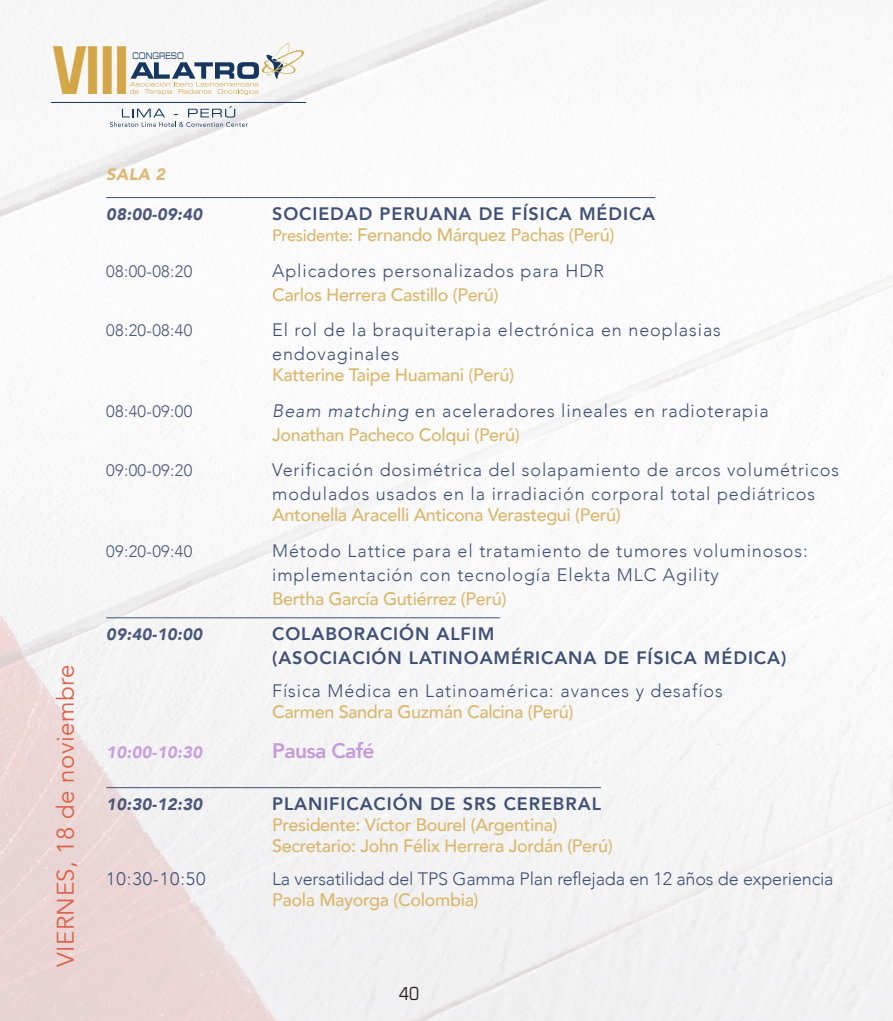
<style>
.page{position:relative;width:893px;height:1021px;background:#fff}
.page>*{position:absolute;margin:0;border:0;box-sizing:border-box;transform-origin:0 0}
.t1{font:700 63.6px "Eurostile LT Std";color:#d3a647;scale:.7 1}
.t2{font:24px "Avenir";letter-spacing:.02em;color:#db634b}
.t3{font:800 21px "Avenir";letter-spacing:-.03em;color:#c59bda}
.t4{font:300 18px/24px "Avenir";letter-spacing:.05em;color:#3f5075}
.t5{font:500 18px/21px "Avenir";letter-spacing:-.02em;color:#dbb76c}
.t6{font:800 18px/21px "Avenir";letter-spacing:.05em;color:#3f5075}
.t7{font:300 18px/21px "Avenir";letter-spacing:-.01em;color:#3f5075}
.t8{font:condensed 18px "Eurostile LT Std";color:#231f20}
.t9{font:300 16.5px "Avenir";letter-spacing:.02em;color:#4a577a}
.t10{font:italic 900 16.5px "Avenir";letter-spacing:.02em;color:#4a577a}
.t11{font:italic 900 16.5px "Avenir";letter-spacing:.02em;color:#c9a0dc}
.t12{font:italic 900 16.5px "Avenir";color:#dcb873}
.t13{font:9px "Eurostile LT Std Ex 2";color:#13375f;scale:.7 1}
.s1{font-weight:500;font-size:16.5px;color:#dbb76c}
.s2{font-weight:500;color:#dbb76c}
.s3{font-style:italic}
.s4{font-weight:800;color:#3f5075}
</style>
<div class="page">
<svg style="left:110px;top:106px;width:138px;height:21px"></svg>
<svg style="left:130px;top:39px;width:180px;height:56px"></svg>
<hr style="left:51px;top:102px;width:255px;height:1px;background:#13375f">
<hr style="left:106px;top:197px;width:549px;height:1px;background:#3f5075">
<hr style="left:106px;top:617px;width:394px;height:1px;background:#3f5075">
<hr style="left:106px;top:787px;width:495px;height:1px;background:#3f5075">
<h1 class="t1" style="left:54px;top:31px;width:109px">VIII</h1>
<p class="t13" style="left:132px;top:50px;width:75px">CONGRESO</p>
<p class="t2" style="left:51px;top:966px;width:304px;rotate:-90deg">VIERNES, 18 de noviembre</p>
<p class="t12" style="left:106px;top:161px;width:61px">SALA 2</p>
<p class="t10" style="left:106px;top:201px;width:98px">08:00-09:40</p>
<p class="t6" style="left:272px;top:203px;width:385px">SOCIEDAD PERUANA DE FÍSICA MÉDICA<br><span class="s1">Presidente:</span> <span class="s2">Fernando Márquez Pachas (Perú)</span></p>
<p class="t9" style="left:106px;top:261px;width:88px">08:00-08:20</p>
<p class="t4" style="left:272px;top:258px;width:334px">Aplicadores personalizados para HDR<br><span class="s2">Carlos Herrera Castillo (Perú)</span></p>
<p class="t9" style="left:106px;top:321px;width:88px">08:20-08:40</p>
<p class="t4" style="left:272px;top:318px;width:450px">El rol de la braquiterapia electrónica en neoplasias endovaginales</p>
<p class="t5" style="left:272px;top:363px;width:243px">Katterine Taipe Huamani (Perú)</p>
<p class="t9" style="left:106px;top:401px;width:88px">08:40-09:00</p>
<p class="t4" style="left:272px;top:398px;width:498px"><span class="s3">Beam matching</span> en aceleradores lineales en radioterapia<br><span class="s2">Jonathan Pacheco Colqui (Perú)</span></p>
<p class="t9" style="left:106px;top:461px;width:88px">09:00-09:20</p>
<p class="t4" style="left:272px;top:458px;width:568px">Verificación dosimétrica del solapamiento de arcos volumétricos modulados usados en la irradiación corporal total pediátricos</p>
<p class="t5" style="left:272px;top:503px;width:350px">Antonella Aracelli Anticona Verastegui (Perú)</p>
<p class="t9" style="left:106px;top:541px;width:88px">09:20-09:40</p>
<p class="t4" style="left:272px;top:538px;width:537px">Método Lattice para el tratamiento de tumores voluminosos: implementación con tecnología Elekta MLC Agility<br><span class="s2">Bertha García Gutiérrez (Perú)</span></p>
<p class="t10" style="left:106px;top:621px;width:98px">09:40-10:00</p>
<p class="t6" style="left:272px;top:622px;width:516px;line-height:24px">COLABORACIÓN ALFIM<br>(ASOCIACIÓN LATINOAMÉRICANA DE FÍSICA MÉDICA)</p>
<p class="t4" style="left:272px;top:680px;width:452px;line-height:21px">Física Médica en Latinoamérica: avances y desafíos<br><span class="s2">Carmen Sandra Guzmán Calcina (Perú)</span></p>
<p class="t11" style="left:106px;top:738px;width:98px">10:00-10:30</p>
<p class="t3" style="left:272px;top:734px;width:104px">Pausa Café</p>
<p class="t10" style="left:106px;top:790px;width:98px">10:30-12:30</p>
<p class="t5" style="left:272px;top:792px;width:342px"><span class="s4">PLANIFICACIÓN DE SRS CEREBRAL<br></span>Presidente: Víctor Bourel (Argentina)<br>Secretario: John Félix Herrera Jordán (Perú)</p>
<p class="t4" style="left:106px;top:866px;width:101px">10:30-10:50</p>
<p class="t7" style="left:272px;top:868px;width:563px">La versatilidad del TPS Gamma Plan reflejada en 12 años de experiencia<br><span class="s2">Paola Mayorga (Colombia)</span></p>
<p class="t8" style="left:399px;top:983px;width:22px">40</p>
</div>
